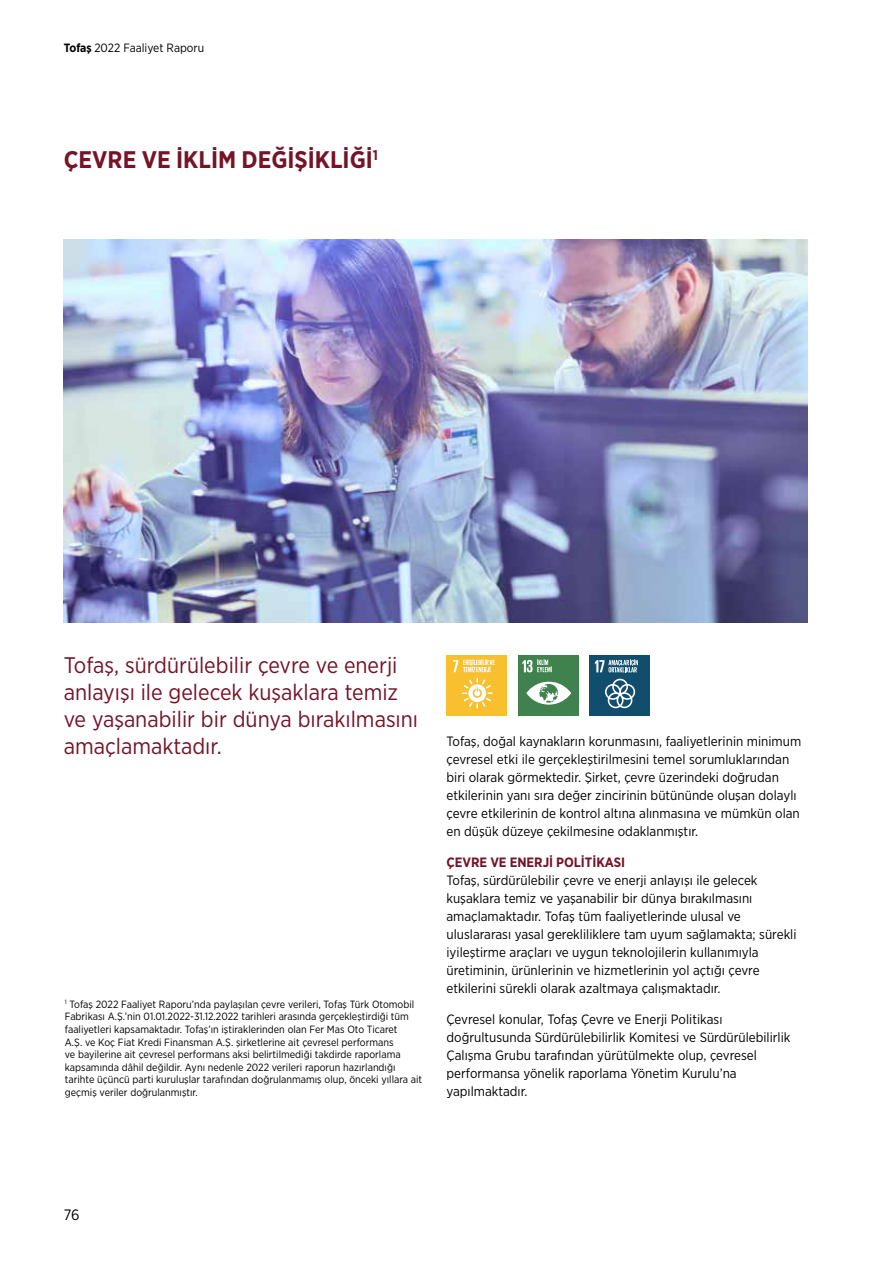
<style>
.page{position:relative;width:893px;height:1263px;background:#fff}
.page>*{position:absolute;margin:0;border:0;box-sizing:border-box;transform-origin:0 0}
.t1{font:700 24px "Gotham Narrow";color:#751327}
.t2{font:22.5px/27px "Gotham Narrow";color:#751327}
.t3{font:15px "Gotham Narrow";color:#000}
.t4{font:13.5px/18px "Gotham Narrow";color:#000}
.t5{font:700 13.5px "Gotham Narrow";color:#751327}
.t6{font:12px "Gotham Narrow";color:#000}
.t7{font:10.5px/12.6px "Gotham Narrow";color:#000}
.s1{font-weight:700}
</style>
<div class="page">
<div style="left:446px;top:655px;width:61px;height:61px;background:#f8bf2f"></div>
<svg style="left:462px;top:678px;width:31px;height:31px"></svg>
<svg style="left:453px;top:659px;width:42px;height:13px"></svg>
<div style="left:518px;top:655px;width:61px;height:61px;background:#40824d"></div>
<svg style="left:526px;top:682px;width:45px;height:23px"></svg>
<svg style="left:522px;top:659px;width:30px;height:13px"></svg>
<div style="left:589px;top:655px;width:61px;height:61px;background:#114e6d"></div>
<svg style="left:605px;top:679px;width:30px;height:29px"></svg>
<svg style="left:595px;top:659px;width:43px;height:13px"></svg>
<img style="left:64px;top:240px;width:744px;height:382px">
<p class="t6" style="left:64px;top:40px;width:142px"><span class="s1">Tofaş</span> 2022 Faaliyet Raporu</p>
<h1 class="t1" style="left:64px;top:144px;width:316px">ÇEVRE VE İKLİM DEĞİŞİKLİĞİ<sup>1</sup></h1>
<h2 class="t2" style="left:64px;top:651px;width:356px">Tofaş, sürdürülebilir çevre ve enerji anlayışı ile gelecek kuşaklara temiz ve yaşanabilir bir dünya bırakılmasını amaçlamaktadır.</h2>
<p class="t7" style="left:65px;top:997px;width:359px"><sup>1</sup> Tofaş 2022 Faaliyet Raporu’nda paylaşılan çevre verileri, Tofaş Türk Otomobil Fabrikası A.Ş.’nin 01.01.2022-31.12.2022 tarihleri arasında gerçekleştirdiği tüm faaliyetleri kapsamaktadır. Tofaş’ın iştiraklerinden olan Fer Mas Oto Ticaret<br>A.Ş. ve Koç Fiat Kredi Finansman A.Ş. şirketlerine ait çevresel performans<br>ve bayilerine ait çevresel performans aksi belirtilmediği takdirde raporlama kapsamında dâhil değildir. Aynı nedenle 2022 verileri raporun hazırlandığı tarihte üçüncü parti kuruluşlar tarafından doğrulanmamış olup, önceki yıllara ait geçmiş veriler doğrulanmıştır.</p>
<p class="t4" style="left:446px;top:732px;width:356px">Tofaş, doğal kaynakların korunmasını, faaliyetlerinin minimum çevresel etki ile gerçekleştirilmesini temel sorumluklarından biri olarak görmektedir. Şirket, çevre üzerindeki doğrudan etkilerinin yanı sıra değer zincirinin bütününde oluşan dolaylı çevre etkilerinin de kontrol altına alınmasına ve mümkün olan en düşük düzeye çekilmesine odaklanmıştır.</p>
<p class="t5" style="left:446px;top:854px;width:180px">ÇEVRE VE ENERJİ POLİTİKASI</p>
<p class="t4" style="left:446px;top:871px;width:352px">Tofaş, sürdürülebilir çevre ve enerji anlayışı ile gelecek kuşaklara temiz ve yaşanabilir bir dünya bırakılmasını amaçlamaktadır. Tofaş tüm faaliyetlerinde ulusal ve uluslararası yasal gerekliliklere tam uyum sağlamakta; sürekli iyileştirme araçları ve uygun teknolojilerin kullanımıyla üretiminin, ürünlerinin ve hizmetlerinin yol açtığı çevre etkilerini sürekli olarak azaltmaya çalışmaktadır.</p>
<p class="t4" style="left:446px;top:1010px;width:346px">Çevresel konular, Tofaş Çevre ve Enerji Politikası doğrultusunda Sürdürülebilirlik Komitesi ve Sürdürülebilirlik Çalışma Grubu tarafından yürütülmekte olup, çevresel performansa yönelik raporlama Yönetim Kurulu’na yapılmaktadır.</p>
<p class="t3" style="left:64px;top:1206px;width:17px">76</p>
</div>
